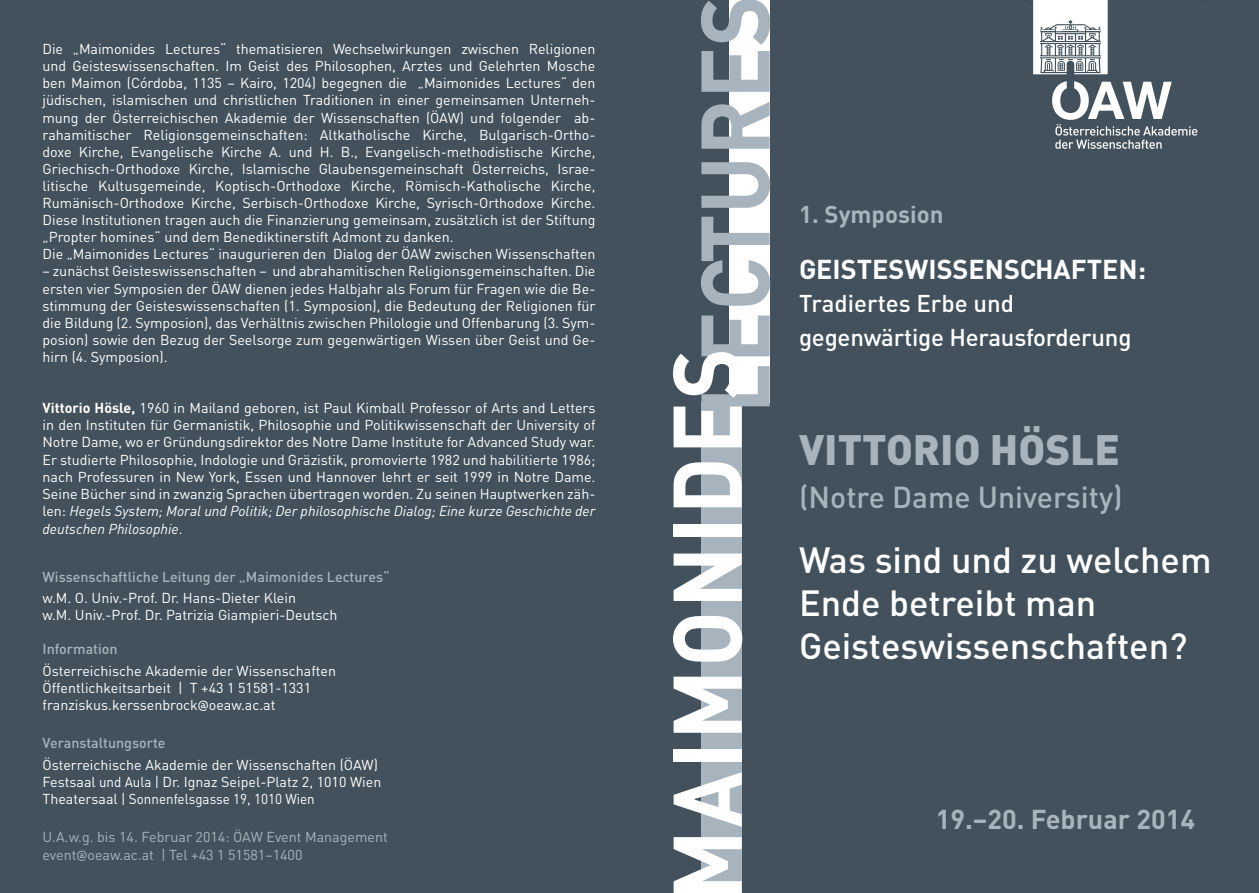
<style>
.page{position:relative;width:1259px;height:893px;background:#42515b}
.page>*{position:absolute;margin:0;border:0;box-sizing:border-box;transform-origin:0 0}
.t1{font:700 95.7px "DIN";letter-spacing:.03em;color:#fff;scale:.91 1}
.t2{font:700 95.7px "DIN";color:#a7b4bd;scale:.91 1}
.t3{font:900 42px "DIN";color:#a7b4bd}
.t4{font:500 36px/43.2px "DIN";color:#fff}
.t5{font:500 30px "DIN";color:#a7b4bd}
.t6{font:700 27px "DIN";color:#fff}
.t7{font:700 27px "DIN";color:#a7b4bd}
.t8{font:500 24px/34.2px "DIN";letter-spacing:-.01em;color:#fff}
.t9{font:700 24px "DIN";color:#a7b4bd}
.t10{font:14.25px/17.1px "DIN";color:#fff}
.t11{font:14.25px/18px "DIN";color:#a7b4bd}
.t12{font:500 14.25px "DIN";color:#a7b4bd}
.s1{font-weight:700}
.s2{font-style:italic}
.s3{font-family:"Trebuchet MS"}
</style>
<div class="page">
<svg style="left:1052px;top:81px;width:145px;height:68px"></svg>
<svg style="left:1026px;top:0;width:81px;height:74px"></svg>
<div style="left:729px;top:0;width:40px;height:403px;background:#fff"></div>
<div style="left:701px;top:403px;width:41px;height:490px;background:#a7b4bd"></div>
<p class="t10" style="left:43px;top:40px;width:554px">Die „Maimonides Lectures“ thematisieren Wechselwirkungen zwischen Religionen und Geisteswissenschaften. Im Geist des Philosophen, Arztes und Gelehrten Mosche ben Maimon (Córdoba, 1135 – Kairo, 1204) begegnen die „Maimonides Lectures“ den jüdischen, islamischen und christlichen Traditionen in einer gemeinsamen Unterneh&shy;mung der Österreichischen Akademie der Wissenschaften (ÖAW) und folgender ab&shy;rahamitischer Religionsgemeinschaften: Altkatholische Kirche, Bulgarisch-Ortho&shy;doxe Kirche, Evangelische Kirche A. und H. B., Evangelisch-methodistische Kirche, Griechisch-Orthodoxe Kirche, Islamische Glaubensgemeinschaft Österreichs, Israe&shy;litische Kultusgemeinde, Koptisch-Orthodoxe Kirche, Römisch-Katholische Kirche, Rumänisch-Orthodoxe Kirche, Serbisch-Orthodoxe Kirche, Syrisch-Orthodoxe Kirche.<br>Diese Institutionen tragen auch die Finanzierung gemeinsam, zusätzlich ist der Stiftung „Propter homines“ und dem Benediktinerstift Admont zu danken.<br>Die „Maimonides Lectures“ inaugurieren den Dialog der ÖAW zwischen Wissenschaften</p>
<p class="t10" style="left:43px;top:262px;width:554px;text-align:justify">– zunächst Geisteswissenschaften – und abrahamitischen Religionsgemeinschaften. Die ersten vier Symposien der ÖAW dienen jedes Halbjahr als Forum für Fragen wie die Be&shy;stimmung der Geisteswissenschaften (1. Symposion), die Bedeutung der Religionen für die Bildung (2. Symposion), das Verhältnis zwischen Philologie und Offenbarung (3. Sym&shy;posion) sowie den Bezug der Seelsorge zum gegenwärtigen Wissen über Geist und Ge&shy;hirn (4. Symposion).</p>
<p class="t10" style="left:43px;top:399px;width:554px;text-align:justify"><span class="s1">Vittorio Hösle,</span> 1960 in Mailand geboren, ist Paul Kimball Professor of Arts and Letters in den Instituten für Germanistik, Philosophie und Politikwissenschaft der University of Notre Dame, wo er Gründungsdirektor des Notre Dame Institute for Advanced Study war.<br>Er studierte Philosophie, Indologie und Gräzistik, promovierte 1982 und habilitierte 1986; nach Professuren in New York, Essen und Hannover lehrt er seit 1999 in Notre Dame.<br>Seine Bücher sind in zwanzig Sprachen übertragen worden. Zu seinen Hauptwerken zäh&shy;len: <span class="s2">Hegels System; Moral und Politik; Der philosophische Dialog; Eine kurze Geschichte der deutschen Philosophie</span>.</p>
<p class="t12" style="left:43px;top:567px;width:349px">Wissenschaftliche Leitung der „Maimonides Lectures“</p>
<p class="t10" style="left:43px;top:589px;width:296px">w.M. O. Univ.-Prof. Dr. Hans-Dieter Klein<br>w.M. Univ.-Prof. Dr. Patrizia Giampieri-Deutsch</p>
<p class="t12" style="left:43px;top:640px;width:77px">Information</p>
<p class="t10" style="left:43px;top:661px;width:295px">Österreichische Akademie der Wissenschaften<br>Öffentlichkeitsarbeit | T +43 1 51581-1331 franziskus.kerssenbrock<span class="s3">@</span>oeaw.ac.at</p>
<p class="t12" style="left:43px;top:734px;width:125px">Veranstaltungsorte</p>
<p class="t10" style="left:43px;top:755px;width:340px">Österreichische Akademie der Wissenschaften (ÖAW)<br>Festsaal und Aula | Dr. Ignaz Seipel-Platz 2, 1010 Wien<br>Theatersaal | Sonnenfelsgasse 19, 1010 Wien</p>
<p class="t11" style="left:43px;top:827px;width:347px">U.A.w.g. bis 14. Februar 2014: ÖAW Event Management event<span class="s3">@</span>oeaw.ac.at | Tel +43 1 51581–1400</p>
<h1 class="t2" style="left:671px;top:414px;width:461px;rotate:-90deg">LECTURES</h1>
<h1 class="t1" style="left:643px;top:900px;width:609px;rotate:-90deg">MAIMONIDES</h1>
<h3 class="t9" style="left:799px;top:199px;width:146px">1. Symposion</h3>
<h3 class="t6" style="left:799px;top:251px;width:348px">Geisteswissenschaften:</h3>
<h3 class="t8" style="left:799px;top:285px;width:334px">Tradiertes Erbe und gegenwärtige Herausforderung</h3>
<h2 class="t3" style="left:799px;top:422px;width:322px">VITTORIO HÖSLE</h2>
<h3 class="t5" style="left:799px;top:477px;width:325px">(Notre Dame University)</h3>
<h3 class="t4" style="left:799px;top:537px;width:414px">Was sind und zu welchem<br>Ende betreibt man<br>Geisteswissenschaften?</h3>
<h3 class="t7" style="left:935px;top:801px;width:261px">19.–20. Februar 2014</h3>
</div>
